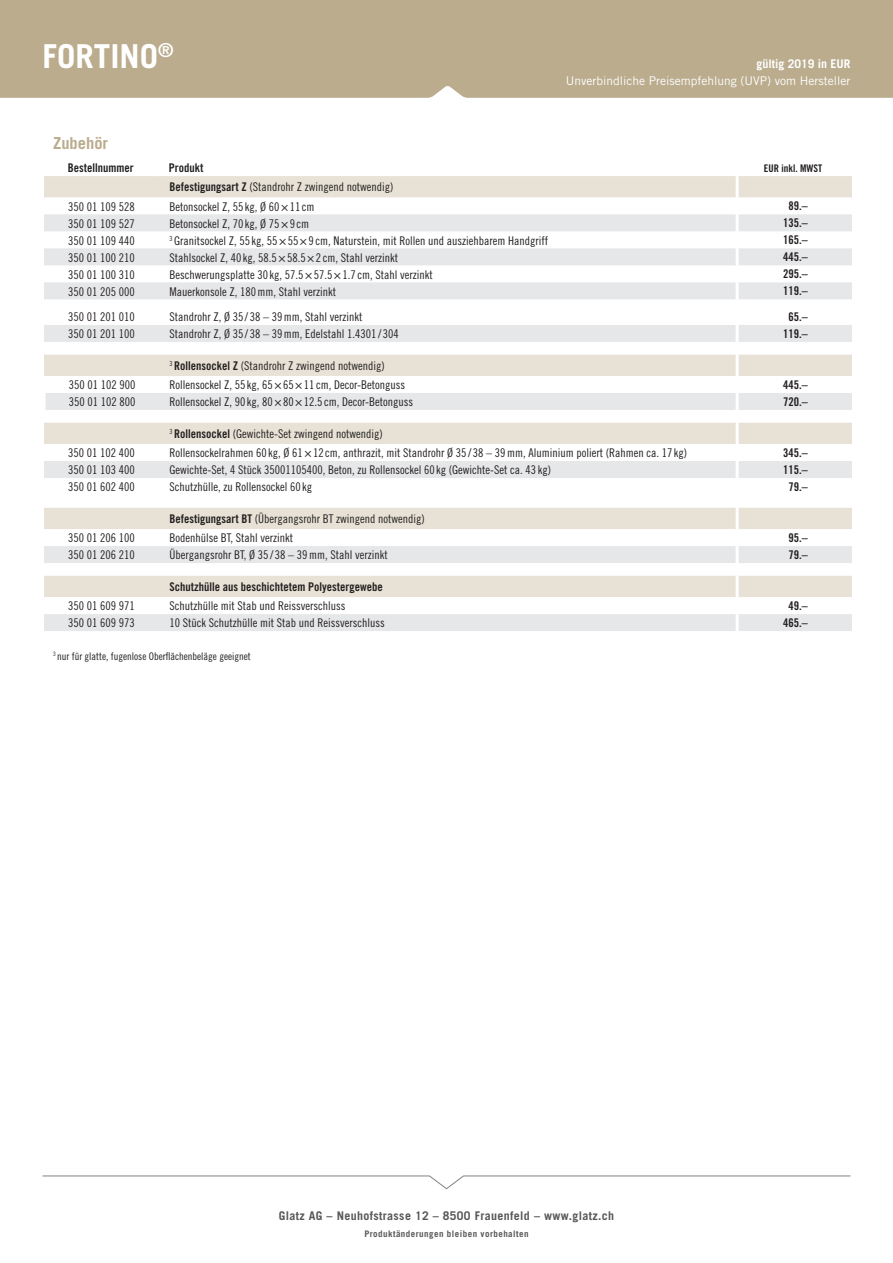
<style>
.page{position:relative;width:893px;height:1263px;background:#fff}
.page>*{position:absolute;margin:0;border:0;box-sizing:border-box;transform-origin:0 0}
.HEAD_Schirm{font:700 33px "Trade Gothic";color:#fff}
.HEAD{font:700 16.5px "Trade Gothic";color:#baac8d}
.Copy{font:12px "Trade Gothic Cond Eighteen";color:#231f20}
.Bestellnummer{font:12px "Trade Gothic Cond Eighteen";color:#231f20}
.Preise{font:12px "Trade Gothic Bold Cond Twenty";color:#231f20}
.Copy-2{font:12px "Trade Gothic Bold Cond Twenty";color:#231f20}
.t1{font:700 12px "Trade Gothic";letter-spacing:.03em;color:#57585a}
.t2{font:12px "Trade Gothic";color:#fff}
.t3{font:700 12px "Trade Gothic";color:#fff}
.t4{font:10.5px "Trade Gothic Cond Eighteen";color:#231f20}
.t5{font:10.5px "Trade Gothic Bold Cond Twenty";color:#231f20}
.t6{font:700 9px "Trade Gothic";letter-spacing:.05em;color:#57585a}
.s1{font-family:"Trade Gothic Bold Cond Twenty"}
</style>
<div class="page">
<svg style="left:42px;top:1175px;width:809px;height:15px"></svg>
<div style="left:1px;top:0;width:892px;height:98px;background:#baac8d"></div>
<svg style="left:0;top:0;width:1px;height:98px"></svg>
<div style="left:44px;top:176px;width:808px;height:21px;background:#e7e2d5"></div>
<svg style="left:44px;top:214px;width:808px;height:141px"></svg>
<svg style="left:44px;top:355px;width:808px;height:242px"></svg>
<div style="left:44px;top:614px;width:808px;height:17px;background:#e6e7e9"></div>
<hr style="left:736px;top:376px;width:3px;height:17px;background:#fff">
<hr style="left:43px;top:376px;width:3px;height:17px;background:#fff">
<hr style="left:736px;top:176px;width:3px;height:21px;background:#fff">
<hr style="left:736px;top:214px;width:3px;height:17px;background:#fff">
<hr style="left:736px;top:231px;width:3px;height:17px;background:#fff">
<hr style="left:736px;top:248px;width:3px;height:17px;background:#fff">
<hr style="left:736px;top:265px;width:3px;height:17px;background:#fff">
<hr style="left:736px;top:282px;width:3px;height:17px;background:#fff">
<svg style="left:736px;top:299px;width:3px;height:9px"></svg>
<hr style="left:736px;top:308px;width:3px;height:17px;background:#fff">
<hr style="left:736px;top:325px;width:3px;height:17px;background:#fff">
<svg style="left:736px;top:342px;width:3px;height:13px"></svg>
<svg style="left:736px;top:410px;width:3px;height:13px"></svg>
<hr style="left:736px;top:423px;width:3px;height:21px;background:#fff">
<hr style="left:736px;top:444px;width:3px;height:17px;background:#fff">
<hr style="left:736px;top:461px;width:3px;height:17px;background:#fff">
<hr style="left:736px;top:478px;width:3px;height:17px;background:#fff">
<svg style="left:736px;top:495px;width:3px;height:13px"></svg>
<hr style="left:736px;top:508px;width:3px;height:21px;background:#fff">
<hr style="left:736px;top:529px;width:3px;height:17px;background:#fff">
<hr style="left:736px;top:546px;width:3px;height:17px;background:#fff">
<svg style="left:736px;top:563px;width:3px;height:13px"></svg>
<hr style="left:736px;top:576px;width:3px;height:21px;background:#fff">
<hr style="left:736px;top:614px;width:3px;height:17px;background:#fff">
<hr style="left:736px;top:355px;width:3px;height:21px;background:#fff">
<hr style="left:736px;top:393px;width:3px;height:17px;background:#fff">
<hr style="left:43px;top:393px;width:3px;height:17px;background:#fff">
<p class="HEAD_Schirm" style="left:43px;top:36px;width:132px">FORTINO<sup>®</sup></p>
<p class="t3" style="left:756px;top:56px;width:96px">gültig 2019 in EUR</p>
<p class="t2" style="left:566px;top:74px;width:286px">Unverbindliche Preisempfehlung (UVP) vom Hersteller</p>
<p class="HEAD" style="left:53px;top:133px;width:56px">Zubehör</p>
<p class="Copy-2" style="left:68px;top:161px;width:67px">Bestellnummer</p>
<p class="Copy-2" style="left:169px;top:161px;width:36px">Produkt</p>
<p class="Copy" style="left:169px;top:180px;width:225px"><span class="s1">Befestigungsart Z</span> (Standrohr Z zwingend notwendig)</p>
<p class="Bestellnummer" style="left:68px;top:199px;width:68px">350 01 109 528</p>
<p class="Copy" style="left:169px;top:199px;width:147px">Betonsockel Z, 55 kg, Ø 60×11 cm</p>
<p class="Bestellnummer" style="left:68px;top:216px;width:68px">350 01 109 527</p>
<p class="Copy" style="left:169px;top:216px;width:141px">Betonsockel Z, 70 kg, Ø 75×9 cm</p>
<p class="Bestellnummer" style="left:68px;top:233px;width:68px">350 01 109 440</p>
<p class="Copy" style="left:169px;top:233px;width:380px"><sup>3</sup> Granitsockel Z, 55 kg, 55×55×9 cm, Naturstein, mit Rollen und ausziehbarem Handgriff</p>
<p class="Bestellnummer" style="left:68px;top:250px;width:68px">350 01 100 210</p>
<p class="Copy" style="left:169px;top:250px;width:230px">Stahlsockel Z, 40 kg, 58.5×58.5×2 cm, Stahl verzinkt</p>
<p class="Bestellnummer" style="left:68px;top:267px;width:68px">350 01 100 310</p>
<p class="Copy" style="left:169px;top:267px;width:265px">Beschwerungsplatte 30 kg, 57.5×57.5×1.7 cm, Stahl verzinkt</p>
<p class="Bestellnummer" style="left:68px;top:284px;width:68px">350 01 205 000</p>
<p class="Copy" style="left:169px;top:284px;width:168px">Mauerkonsole Z, 180mm, Stahl verzinkt</p>
<p class="Bestellnummer" style="left:68px;top:310px;width:68px">350 01 201 010</p>
<p class="Copy" style="left:169px;top:310px;width:195px">Standrohr Z, Ø 35 / 38 – 39mm, Stahl verzinkt</p>
<p class="Bestellnummer" style="left:68px;top:327px;width:68px">350 01 201 100</p>
<p class="Copy" style="left:169px;top:327px;width:231px">Standrohr Z, Ø 35 / 38 – 39mm, Edelstahl 1.4301 / 304</p>
<p class="Copy" style="left:169px;top:359px;width:217px"><sup>3</sup> <span class="s1">Rollensockel Z</span> (Standrohr Z zwingend notwendig)</p>
<p class="Bestellnummer" style="left:69px;top:378px;width:68px">350 01 102 900</p>
<p class="Copy" style="left:169px;top:378px;width:237px">Rollensockel Z, 55 kg, 65×65×11 cm, Decor-Betonguss</p>
<p class="Bestellnummer" style="left:69px;top:395px;width:68px">350 01 102 800</p>
<p class="Copy" style="left:169px;top:395px;width:245px">Rollensockel Z, 90 kg, 80×80×12.5 cm, Decor-Betonguss</p>
<p class="Copy" style="left:169px;top:427px;width:215px"><sup>3</sup> <span class="s1">Rollensockel</span> (Gewichte-Set zwingend notwendig)</p>
<p class="Bestellnummer" style="left:68px;top:446px;width:68px">350 01 102 400</p>
<p class="Copy" style="left:169px;top:446px;width:519px">Rollensockelrahmen 60 kg, Ø 61×12 cm, anthrazit, mit Standrohr Ø 35 / 38 – 39mm, Aluminium poliert (Rahmen ca. 17 kg)</p>
<p class="Bestellnummer" style="left:68px;top:463px;width:68px">350 01 103 400</p>
<p class="Copy" style="left:169px;top:463px;width:383px">Gewichte-Set, 4 Stück 35001105400, Beton, zu Rollensockel 60 kg (Gewichte-Set ca. 43 kg)</p>
<p class="Bestellnummer" style="left:68px;top:480px;width:68px">350 01 602 400</p>
<p class="Copy" style="left:169px;top:480px;width:144px">Schutzhülle, zu Rollensockel 60 kg</p>
<p class="Copy" style="left:169px;top:512px;width:257px"><span class="s1">Befestigungsart BT</span> (Übergangsrohr BT zwingend notwendig)</p>
<p class="Bestellnummer" style="left:68px;top:531px;width:68px">350 01 206 100</p>
<p class="Copy" style="left:169px;top:531px;width:125px">Bodenhülse BT, Stahl verzinkt</p>
<p class="Bestellnummer" style="left:68px;top:548px;width:68px">350 01 206 210</p>
<p class="Copy" style="left:169px;top:548px;width:220px">Übergangsrohr BT, Ø 35 / 38 – 39mm, Stahl verzinkt</p>
<p class="Copy-2" style="left:169px;top:579px;width:215px">Schutzhülle aus beschichtetem Polyestergewebe</p>
<p class="Bestellnummer" style="left:68px;top:599px;width:68px">350 01 609 971</p>
<p class="Copy" style="left:169px;top:599px;width:177px">Schutzhülle mit Stab und Reissverschluss</p>
<p class="Bestellnummer" style="left:68px;top:616px;width:68px">350 01 609 973</p>
<p class="Copy" style="left:169px;top:616px;width:217px">10 Stück Schutzhülle mit Stab und Reissverschluss</p>
<p class="t4" style="left:53px;top:650px;width:199px"><sup>3</sup> nur für glatte, fugenlose Oberflächenbeläge geeignet</p>
<p class="t5" style="left:764px;top:161px;width:60px">EUR inkl. MWST</p>
<p class="Preise" style="left:789px;top:199px;width:21px">89.–</p>
<p class="Preise" style="left:783px;top:216px;width:26px">135.–</p>
<p class="Preise" style="left:783px;top:233px;width:26px">165.–</p>
<p class="Preise" style="left:783px;top:250px;width:26px">445.–</p>
<p class="Preise" style="left:783px;top:267px;width:26px">295.–</p>
<p class="Preise" style="left:783px;top:284px;width:26px">119.–</p>
<p class="Preise" style="left:789px;top:309px;width:21px">65.–</p>
<p class="Preise" style="left:783px;top:326px;width:26px">119.–</p>
<p class="Preise" style="left:783px;top:377px;width:26px">445.–</p>
<p class="Preise" style="left:783px;top:394px;width:26px">720.–</p>
<p class="Preise" style="left:783px;top:445px;width:26px">345.–</p>
<p class="Preise" style="left:783px;top:462px;width:26px">115.–</p>
<p class="Preise" style="left:789px;top:479px;width:21px">79.–</p>
<p class="Preise" style="left:789px;top:530px;width:21px">95.–</p>
<p class="Preise" style="left:789px;top:547px;width:21px">79.–</p>
<p class="Preise" style="left:789px;top:598px;width:21px">49.–</p>
<p class="Preise" style="left:783px;top:616px;width:26px">465.–</p>
<p class="t1" style="left:279px;top:1209px;width:337px">Glatz AG – Neuhofstrasse 12 – 8500 Frauenfeld – www.glatz.ch</p>
<p class="t6" style="left:364px;top:1228px;width:166px">Produktänderungen bleiben vorbehalten</p>
</div>
